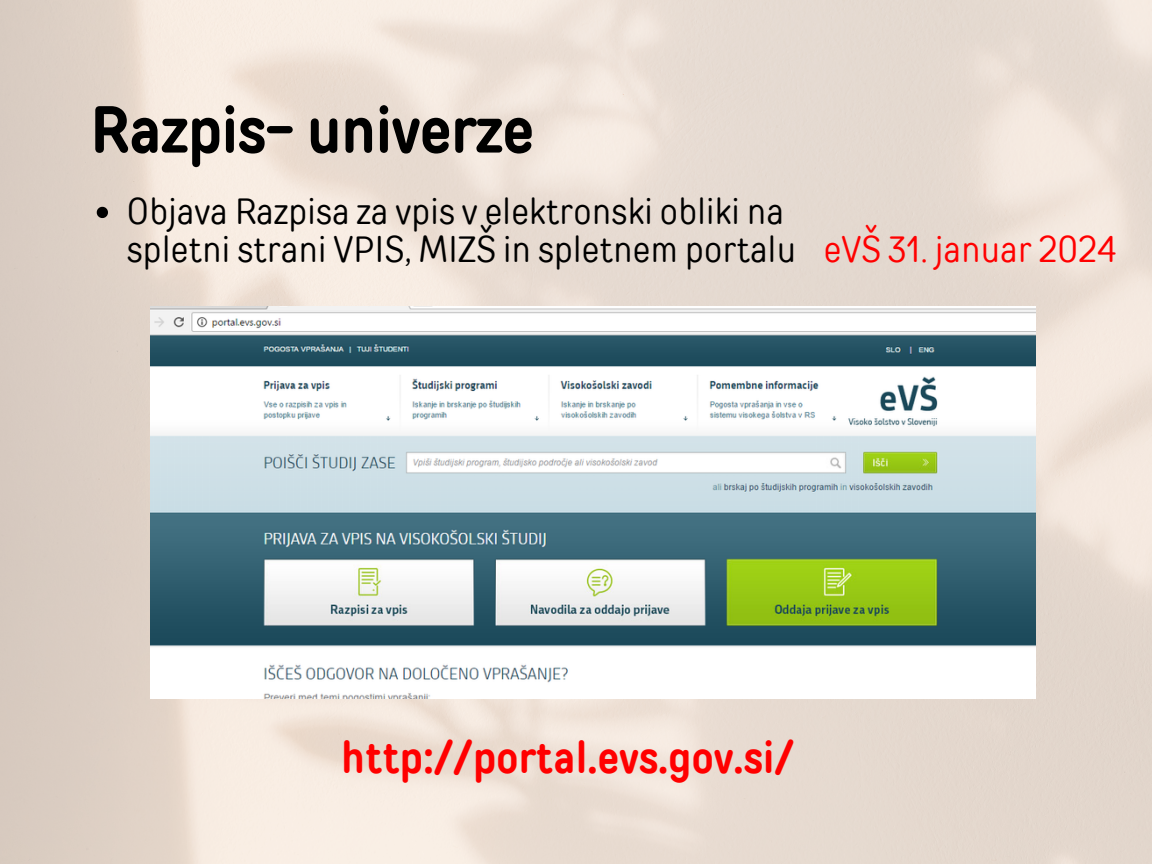
<style>
.page{position:relative;width:1152px;height:864px;background:#fff}
.page>*{position:absolute;margin:0;border:0;box-sizing:border-box;transform-origin:0 0}
.t1{font:700 66.3px "TT Rounds Condensed";letter-spacing:-.005em;color:#000}
.t2{font:700 44.85px "TT Rounds Condensed";letter-spacing:.01em;color:#f00}
.t3{font:36.3px/38.2px "TT Rounds Condensed";letter-spacing:.01em;color:#000}
.s1{color:#f00}
</style>
<div class="page">
<svg style="left:97px;top:207px;width:11px;height:11px"></svg>
<img style="left:150px;top:306px;width:886px;height:393px">
<p class="t1" style="left:90px;top:90px;width:446px">Razpis- univerze</p>
<p class="t3" style="left:127px;top:192px;width:991px">Objava Razpisa za vpis v elektronski obliki na<br>spletni strani VPIS, MIZŠ in spletnem portalu <span class="s1">eVŠ 31. januar 2024</span></p>
<p class="t2" style="left:341px;top:731px;width:454px">http://portal.evs.gov.si/</p>
</div>
